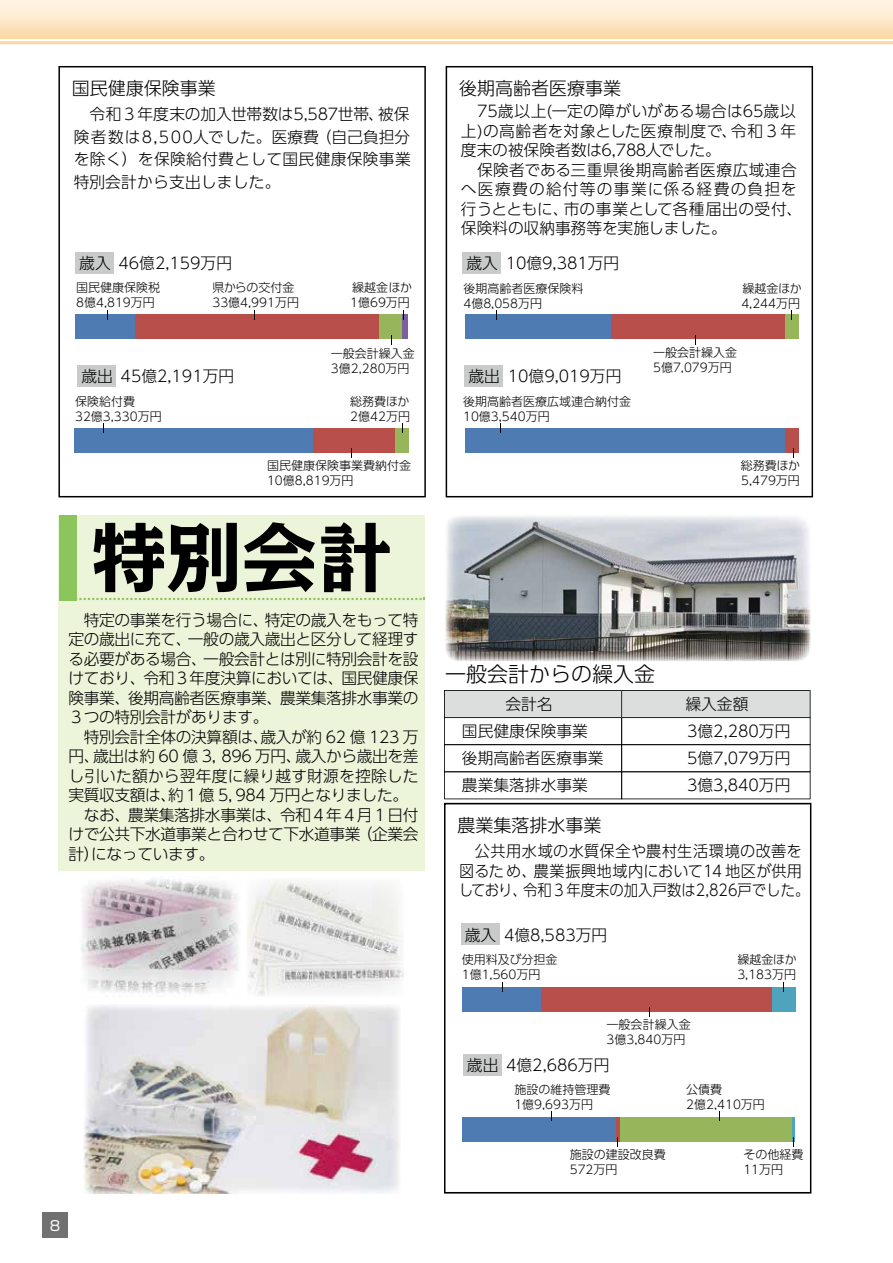
<style>
.page{position:relative;width:893px;height:1263px;background:#fff}
.page>*{position:absolute;margin:0;border:0;box-sizing:border-box;transform-origin:0 0}
.t1{font:700 75px "Kakumin Pro";color:#000}
.t2{font:300 21px "UD Shin Go Pro";color:#000}
.t3{font:300 18px "UD Shin Go Pro";color:#000}
.t4{font:300 15.75px/19.5px "UD Shin Go Pro";color:#000;text-align:justify}
.t5{font:300 15.75px/19.5px "UD Shin Go Pro";letter-spacing:-.025em;color:#000}
.t6{font:300 15.75px/19.5px "UD Shin Go Pro";color:#000;text-align:center;scale:.96 1}
.t7{font:13.8px "Shin Go Pr 6 N";color:#fff}
.t8{font:300 12px/15px "UD Shin Go Pro";color:#000}
</style>
<div class="page">
<div style="left:58px;top:515px;width:367px;height:356px;background:#ecf4d9"></div>
<svg style="left:58px;top:66px;width:368px;height:431px"></svg>
<svg style="left:446px;top:66px;width:367px;height:431px"></svg>
<div style="left:59px;top:515px;width:17px;height:85px;background:#8dc55d"></div>
<div style="left:78px;top:365px;width:38px;height:21px;background:#c9caca"></div>
<svg style="left:444px;top:803px;width:367px;height:390px"></svg>
<div style="left:463px;top:1054px;width:38px;height:21px;background:#c9caca"></div>
<div style="left:463px;top:252px;width:38px;height:21px;background:#c9caca"></div>
<div style="left:465px;top:365px;width:38px;height:21px;background:#c9caca"></div>
<svg style="left:444px;top:690px;width:366px;height:109px"></svg>
<svg style="left:76px;top:598px;width:349px;height:2px"></svg>
<img style="left:247px;top:881px;width:157px;height:116px">
<img style="left:81px;top:879px;width:158px;height:115px">
<img style="left:445px;top:516px;width:365px;height:145px">
<img style="left:83px;top:1004px;width:317px;height:190px">
<div style="left:0;top:0;width:893px;height:38px;background:linear-gradient(to bottom,#fff6ea,#fcdaaa)"></div>
<hr style="left:0;top:41px;width:893px;height:3px;background:#fbd7a1">
<div style="left:43px;top:1212px;width:25px;height:25px;background:#727171"></div>
<p class="t3" style="left:72px;top:74px;width:146px">国民健康保険事業</p>
<p class="t3" style="left:459px;top:74px;width:163px">後期高齢者医療事業</p>
<p class="t4" style="left:74px;top:102px;width:339px;line-height:22.5px;text-indent:16px">令和３年度末の加入世帯数は5,587世帯、被保険者数は8,500人でした。医療費（自己負担分を除く）を保険給付費として国民健康保険事業特別会計から支出しました。</p>
<p class="t4" style="left:461px;top:101px;width:343px;text-align:left;text-indent:16px">75歳以上(一定の障がいがある場合は65歳以上)の高齢者を対象とした医療制度で、令和３年度末の被保険者数は6,788人でした。<br>　保険者である三重県後期高齢者医療広域連合へ医療費の給付等の事業に係る経費の負担を行うとともに、市の事業として各種届出の受付、保険料の収納事務等を実施しました。</p>
<p class="t4" style="left:466px;top:253px;width:154px">歳入 10億9,381万円</p>
<p class="t8" style="left:463px;top:280px;width:121px">後期高齢者医療保険料<br>4億8,058万円</p>
<p class="t4" style="left:79px;top:253px;width:154px">歳入 46億2,159万円</p>
<p class="t8" style="left:76px;top:280px;width:86px">国民健康保険税<br>8億4,819万円</p>
<p class="t8" style="left:212px;top:280px;width:88px">県からの交付金<br>33億4,991万円</p>
<p class="t8" style="left:350px;top:280px;width:63px">繰越金ほか<br>1億69万円</p>
<p class="t8" style="left:741px;top:280px;width:62px">繰越金ほか<br>4,244万円</p>
<p class="t8" style="left:331px;top:345px;width:85px">一般会計繰入金<br>3億2,280万円</p>
<p class="t4" style="left:81px;top:366px;width:154px">歳出 45億2,191万円</p>
<p class="t8" style="left:75px;top:393px;width:88px">保険給付費<br>32億3,330万円</p>
<p class="t8" style="left:350px;top:393px;width:61px">総務費ほか<br>2億42万円</p>
<p class="t8" style="left:267px;top:458px;width:146px">国民健康保険事業費納付金<br>10億8,819万円</p>
<h1 class="t1" style="left:92px;top:498px;width:301px">特別会計</h1>
<p class="t5" style="left:68px;top:609px;width:352px">　特定の事業を行う場合に、特定の歳入をもって特定の歳出に充て、一般の歳入歳出と区分して経理する必要がある場合、一般会計とは別に特別会計を設けており、令和３年度決算においては、国民健康保険事業、後期高齢者医療事業、農業集落排水事業の<br>３つの特別会計があります。<br>　特別会計全体の決算額は、歳入が約 62 億 123 万円、歳出は約 60 億 3，896 万円、歳入から歳出を差し引いた額から翌年度に繰り越す財源を控除した実質収支額は、約１億 5，984 万円となりました。　なお、農業集落排水事業は、令和４年４月１日付けで公共下水道事業と合わせて下水道事業（企業会計）になっています。</p>
<p class="t4" style="left:469px;top:366px;width:154px">歳出 10億9,019万円</p>
<p class="t8" style="left:463px;top:393px;width:169px">後期高齢者医療広域連合納付金<br>10億3,540万円</p>
<p class="t8" style="left:653px;top:345px;width:85px">一般会計繰入金<br>5億7,079万円</p>
<p class="t8" style="left:741px;top:458px;width:61px">総務費ほか<br>5,479万円</p>
<h2 class="t2" style="left:445px;top:657px;width:211px">一般会計からの繰入金</h2>
<p class="t4" style="left:446px;top:690px;width:159px;line-height:27.2px;text-align:left;text-indent:59px">会計名<br>　国民健康保険事業　後期高齢者医療事業　農業集落排水事業</p>
<p class="t4" style="left:687px;top:690px;width:105px;line-height:27.2px;text-indent:-17px">　繰入金額 　　3億2,280万円5億7,079万円3億3,840万円</p>
<p class="t3" style="left:457px;top:811px;width:145px">農業集落排水事業</p>
<p class="t6" style="left:459px;top:841px;width:367px">公共用水域の水質保全や農村生活環境の改善を<br>図るため、農業振興地域内において14 地区が供用しており、令和３年度末の加入戸数は2,826戸でした。</p>
<p class="t4" style="left:465px;top:924px;width:144px">歳入 4億8,583万円</p>
<p class="t8" style="left:462px;top:952px;width:97px">使用料及び分担金<br>1億1,560万円</p>
<p class="t8" style="left:737px;top:952px;width:61px">繰越金ほか<br>3,183万円</p>
<p class="t8" style="left:607px;top:1016px;width:85px">一般会計繰入金<br>3億3,840万円</p>
<p class="t4" style="left:467px;top:1054px;width:144px">歳出 4億2,686万円</p>
<p class="t8" style="left:514px;top:1082px;width:97px">施設の維持管理費<br>1億9,693万円</p>
<p class="t8" style="left:686px;top:1082px;width:80px">公債費<br>2億2,410万円</p>
<p class="t8" style="left:570px;top:1146px;width:97px">施設の建設改良費<br>572万円</p>
<p class="t8" style="left:743px;top:1146px;width:61px">その他経費<br>11万円</p>
<p class="t7" style="left:50px;top:1214px;width:12px">8</p>
</div>
